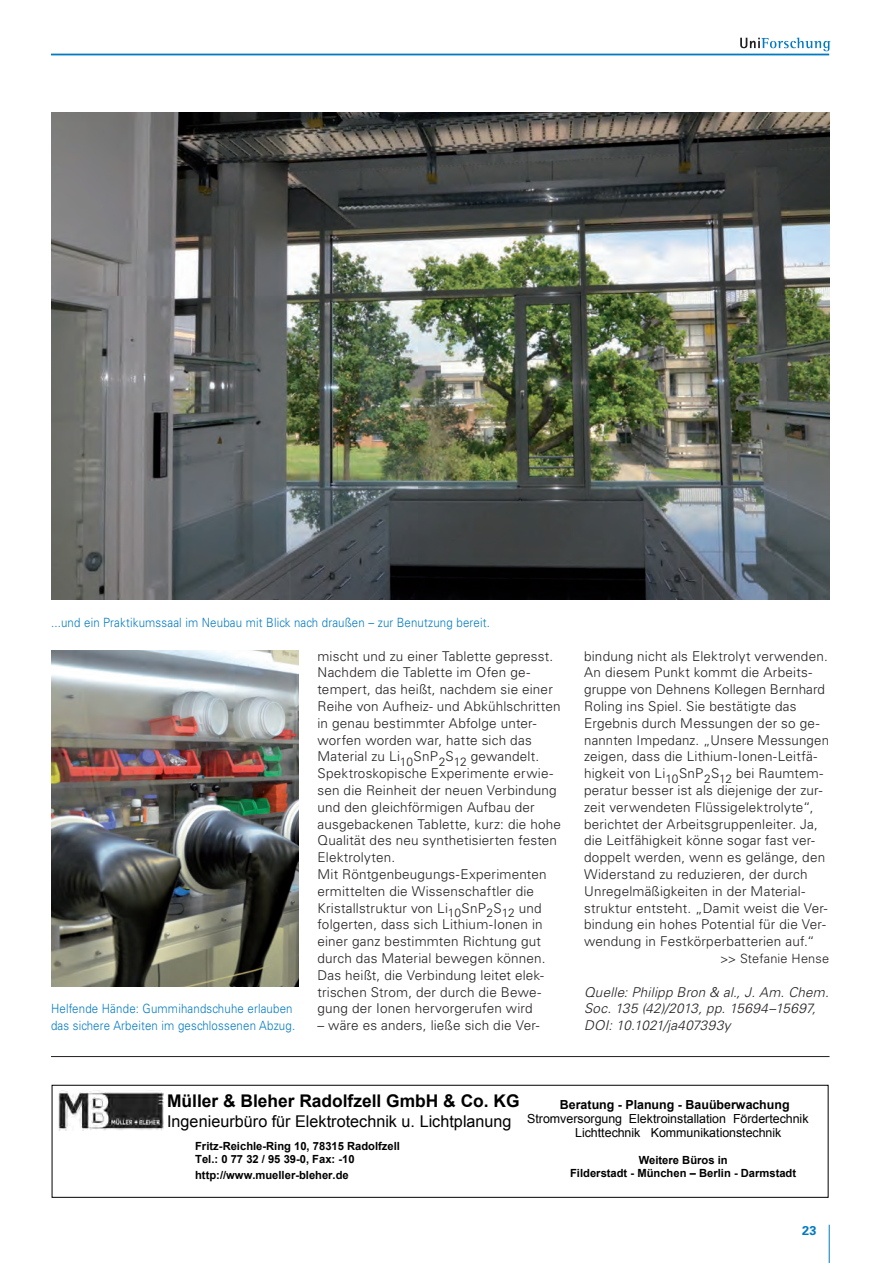
<style>
.page{position:relative;width:893px;height:1263px;background:#fff}
.page>*{position:absolute;margin:0;border:0;box-sizing:border-box;transform-origin:0 0}
.t1{font:700 17.4px "Arial";color:#000}
.t2{font:16.2px "Arial";letter-spacing:.005em;color:#000}
.t3{font:300 13.5px/16.8px "Univers LT Std";letter-spacing:.015em;color:#231f20}
.t4{font:italic 300 13.5px/16.8px "Univers LT Std";letter-spacing:.015em;color:#231f20}
.t5{font:300 12.75px/16.8px "Univers LT Std";letter-spacing:.015em;color:#007ac0;scale:.9 1}
.t6{font:300 12.75px "Univers LT Std";letter-spacing:.015em;color:#231f20}
.t7{font:700 12.75px "Univers LT Std";color:#007ac0}
.t8{font:12.45px "Arial";color:#000}
.t9{font:700 12.45px "Arial";color:#000}
.t10{font:700 11.25px/12.8px "Arial";color:#000}
</style>
<div class="page">
<hr style="left:829px;top:1225px;width:1px;height:38px;background:#007ac0">
<hr style="left:51px;top:54px;width:778px;height:1px;background:#007ac0">
<svg style="left:740px;top:38px;width:91px;height:13px"></svg>
<img style="left:51px;top:113px;width:778px;height:487px">
<hr style="left:51px;top:1056px;width:778px;height:1px;background:#231f20">
<img style="left:51px;top:650px;width:247px;height:336px">
<div style="left:52px;top:1085px;width:777px;height:113px;border:1px solid #000"></div>
<div style="left:54px;top:1091px;width:112px;height:39px;background:linear-gradient(to bottom,#fafafa,#f9f9f9)"></div>
<img style="left:59px;top:1091px;width:104px;height:39px">
<p class="t5" style="left:51px;top:614px;width:489px">...und ein Praktikumssaal im Neubau mit Blick nach draußen – zur Benutzung bereit.</p>
<p class="t5" style="left:51px;top:1000px;width:273px">Helfende Hände: Gummihandschuhe erlauben das sichere Arbeiten im geschlossenen Abzug.</p>
<p class="t3" style="left:317px;top:647px;width:245px">mischt und zu einer Tablette gepresst.<br>Nachdem die Tablette im Ofen ge&shy;tempert, das heißt, nachdem sie einer Reihe von Aufheiz- und Abkühlschritten in genau bestimmter Abfolge unter&shy;worfen worden war, hatte sich das Material zu Li<sub>10</sub>SnP<sub>2</sub>S<sub>12</sub> gewandelt.<br>Spektroskopische Experimente erwie&shy;sen die Reinheit der neuen Verbindung und den gleichförmigen Aufbau der ausgebackenen Tablette, kurz: die hohe Qualität des neu synthetisierten festen Elektrolyten.<br>Mit Röntgenbeugungs-Experimenten ermittelten die Wissenschaftler die Kristallstruktur von Li<sub>10</sub>SnP<sub>2</sub>S<sub>12</sub> und folgerten, dass sich Lithium-Ionen in einer ganz bestimmten Richtung gut durch das Material bewegen können.<br>Das heißt, die Verbindung leitet elek&shy;trischen Strom, der durch die Bewe&shy;gung der Ionen hervorgerufen wird</p>
<p class="t3" style="left:317px;top:1017px;width:223px">– wäre es anders, ließe sich die Ver-</p>
<p class="t3" style="left:584px;top:647px;width:246px">bindung nicht als Elektrolyt verwenden.<br>An diesem Punkt kommt die Arbeits&shy;gruppe von Dehnens Kollegen Bernhard Roling ins Spiel. Sie bestätigte das Ergebnis durch Messungen der so ge&shy;nannten Impedanz. „Unsere Messungen zeigen, dass die Lithium-Ionen-Leitfä&shy;higkeit von Li<sub>10</sub>SnP<sub>2</sub>S<sub>12</sub> bei Raumtem&shy;peratur besser ist als diejenige der zur&shy;zeit verwendeten Flüssigelektrolyte“, berichtet der Arbeitsgruppenleiter. Ja, die Leitfähigkeit könne sogar fast ver&shy;doppelt werden, wenn es gelänge, den Widerstand zu reduzieren, der durch Unregelmäßigkeiten in der Material&shy;struktur entsteht. „Damit weist die Ver&shy;bindung ein hohes Potential für die Ver&shy;wendung in Festkörperbatterien auf.“</p>
<p class="t6" style="left:720px;top:951px;width:111px">&gt;&gt; Stefanie Hense</p>
<p class="t4" style="left:584px;top:983px;width:246px">Quelle: Philipp Bron &amp; al., J. Am. Chem.<br>Soc. 135 (42)/2013, pp. 15694–15697,<br>DOI: 10.1021/ja407393y</p>
<p class="t1" style="left:167px;top:1089px;width:354px">Müller &amp; Bleher Radolfzell GmbH &amp; Co. KG</p>
<p class="t10" style="left:195px;top:1140px;width:206px">Fritz-Reichle-Ring 10, 78315 Radolfzell<br>Tel.: 0 77 32 / 95 39-0, Fax: -10</p>
<p class="t2" style="left:167px;top:1110px;width:346px">Ingenieurbüro für Elektrotechnik u. Lichtplanung</p>
<p class="t9" style="left:560px;top:1096px;width:231px">Beratung - Planung - Bauüberwachung</p>
<p class="t8" style="left:527px;top:1110px;width:283px">Stromversorgung Elektroinstallation Fördertechnik</p>
<p class="t8" style="left:575px;top:1124px;width:208px">Lichttechnik Kommunikationstechnik</p>
<p class="t10" style="left:639px;top:1154px;width:91px">Weitere Büros in</p>
<p class="t10" style="left:195px;top:1169px;width:155px">http://www.mueller-bleher.de</p>
<p class="t10" style="left:570px;top:1167px;width:227px">Filderstadt - München – Berlin - Darmstadt</p>
<p class="t7" style="left:802px;top:1223px;width:16px">23</p>
</div>
